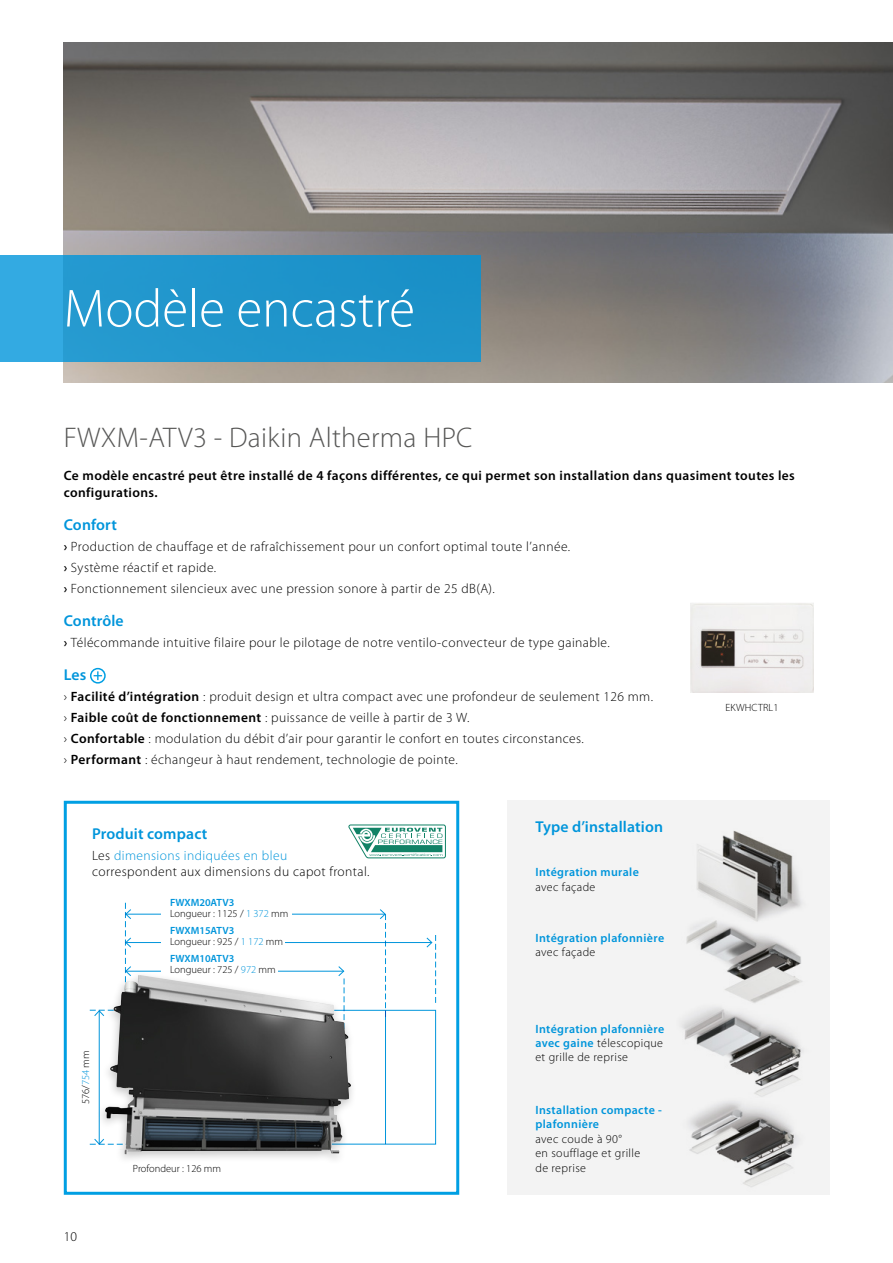
<style>
.page{position:relative;width:893px;height:1263px;background:#fff}
.page>*{position:absolute;margin:0;border:0;box-sizing:border-box;transform-origin:0 0}
.title_40pt{font:300 54px "Myriad Pro";color:#fff}
._2011_soustitre{font:300 28.5px "Myriad Pro";letter-spacing:.01em;color:#575756}
._2011_body{font:600 15.75px "Myriad Pro";letter-spacing:.01em;color:#0095db}
._2011_soustitre-2{font:600 15.75px "Myriad Pro";letter-spacing:.01em;color:#0095db}
._2011_body-2{font:300 13.5px/16.5px "Myriad Pro";letter-spacing:.03em;color:#000}
._2011_body-3{font:600 13.5px/16.5px "Myriad Pro";letter-spacing:.03em;color:#000}
._2011_body-4{font:600 12px/14.4px "Myriad Pro";letter-spacing:.03em;color:#0095db}
._2011_body-5{font:300 12px "Myriad Pro";letter-spacing:.03em;color:#000}
.Copy{font:300 10.5px "Myriad Pro";color:#000}
.Copy-2{font:600 10.5px "Myriad Pro";color:#0095db}
._2011_body-6{font:300 10.5px "Myriad Pro";letter-spacing:.01em;color:#000}
.s1{font-weight:600}
.s2{color:#0095db}
.s3{font-weight:300;color:#000}
</style>
<div class="page">
<img style="left:64px;top:43px;width:829px;height:340px">
<div style="left:0;top:255px;width:480px;height:106px;background:linear-gradient(to right,#2da2d9,#188dc3)"></div>
<img style="left:690px;top:603px;width:124px;height:89px">
<svg style="left:349px;top:825px;width:97px;height:33px"></svg>
<div style="left:507px;top:801px;width:322px;height:394px;background:#f3f3f3"></div>
<img style="left:697px;top:831px;width:105px;height:73px">
<img style="left:686px;top:904px;width:116px;height:94px">
<img style="left:681px;top:998px;width:122px;height:93px">
<img style="left:689px;top:1091px;width:108px;height:96px">
<div style="left:64px;top:801px;width:395px;height:394px;border:3px solid #009fe3"></div>
<svg style="left:90px;top:903px;width:346px;height:242px"></svg>
<hr style="left:385px;top:1010px;width:1px;height:134px;background:#0095db">
<div style="left:97px;top:970px;width:261px;height:196px;background:#000;opacity:.22"></div>
<img style="left:103px;top:975px;width:250px;height:179px">
<div style="left:90px;top:668px;width:16px;height:16px;border:2px solid #009fe3;border-radius:50%"></div>
<svg style="left:94px;top:671px;width:8px;height:9px"></svg>
<p class="title_40pt" style="left:64px;top:279px;width:353px">Modèle encastré</p>
<p class="_2011_soustitre" style="left:64px;top:421px;width:410px">FWXM-ATV3 - Daikin Altherma HPC</p>
<p class="_2011_body-3" style="left:64px;top:467px;width:733px">Ce modèle encastré peut être installé de 4 façons différentes, ce qui permet son installation dans quasiment toutes les configurations.</p>
<p class="_2011_soustitre-2" style="left:64px;top:515px;width:55px">Confort</p>
<p class="_2011_body-2" style="left:64px;top:539px;width:508px"><span class="s1">›</span> Production de chauffage et de rafraîchissement pour un confort optimal toute l’année.</p>
<p class="_2011_body-2" style="left:64px;top:559px;width:154px"><span class="s1">›</span> Système réactif et rapide.</p>
<p class="_2011_body-2" style="left:64px;top:580px;width:433px"><span class="s1">›</span> Fonctionnement silencieux avec une pression sonore à partir de 25 dB(A).</p>
<p class="_2011_body" style="left:64px;top:611px;width:61px">Contrôle</p>
<p class="_2011_body-2" style="left:64px;top:634px;width:548px"><span class="s1">›</span> Télécommande intuitive filaire pour le pilotage de notre ventilo-convecteur de type gainable.</p>
<p class="_2011_soustitre-2" style="left:64px;top:665px;width:24px">Les</p>
<p class="_2011_body-2" style="left:64px;top:689px;width:591px">› <span class="s1">Facilité d’intégration</span> : produit design et ultra compact avec une profondeur de seulement 126 mm.</p>
<p class="_2011_body-2" style="left:64px;top:709px;width:407px">› <span class="s1">Faible coût de fonctionnement</span> : puissance de veille à partir de 3 W.</p>
<p class="_2011_body-2" style="left:64px;top:730px;width:522px">› <span class="s1">Confortable</span> : modulation du débit d’air pour garantir le confort en toutes circonstances.</p>
<p class="_2011_body-2" style="left:64px;top:751px;width:395px">› <span class="s1">Performant</span> : échangeur à haut rendement, technologie de pointe.</p>
<p class="_2011_body-6" style="left:725px;top:702px;width:54px">EKWHCTRL1</p>
<p class="_2011_body" style="left:92px;top:824px;width:117px">Produit compact</p>
<p class="_2011_body-2" style="left:92px;top:847px;width:279px">Les <span class="s2">dimensions indiquées en bleu </span>correspondent aux dimensions du capot frontal.</p>
<p class="Copy-2" style="left:170px;top:896px;width:66px">FWXM20ATV3</p>
<p class="Copy" style="left:170px;top:908px;width:120px">Longueur : 1125 / <span class="s2">1 372</span> mm</p>
<p class="Copy-2" style="left:170px;top:923px;width:66px">FWXM15ATV3</p>
<p class="Copy" style="left:170px;top:936px;width:115px">Longueur : 925 / <span class="s2">1 172</span> mm</p>
<p class="Copy" style="left:80px;top:1104px;width:55px;rotate:-90deg">576/<span class="s2">754</span> mm</p>
<p class="Copy-2" style="left:170px;top:952px;width:66px">FWXM10ATV3</p>
<p class="Copy" style="left:170px;top:964px;width:107px">Longueur : 725 / <span class="s2">972</span> mm</p>
<p class="_2011_body" style="left:535px;top:817px;width:129px">Type d’installation</p>
<p class="_2011_body-4" style="left:535px;top:865px;width:105px">Intégration murale <span class="s3">avec façade</span></p>
<p class="_2011_body-4" style="left:535px;top:930px;width:130px">Intégration plafonnière <span class="s3">avec façade</span></p>
<p class="_2011_body-4" style="left:535px;top:1021px;width:130px;text-align:justify">Intégration plafonnière avec gaine <span class="s3">télescopique et grille de reprise</span></p>
<p class="_2011_body-4" style="left:535px;top:1102px;width:128px">Installation compacte - plafonnière<br><span class="s3">avec coude à 90°<br>en soufflage et grille</span></p>
<p class="_2011_body-2" style="left:64px;top:1229px;width:15px">10</p>
<p class="Copy" style="left:133px;top:1163px;width:90px">Profondeur : 126 mm</p>
<p class="_2011_body-5" style="left:535px;top:1161px;width:52px">de reprise</p>
</div>
